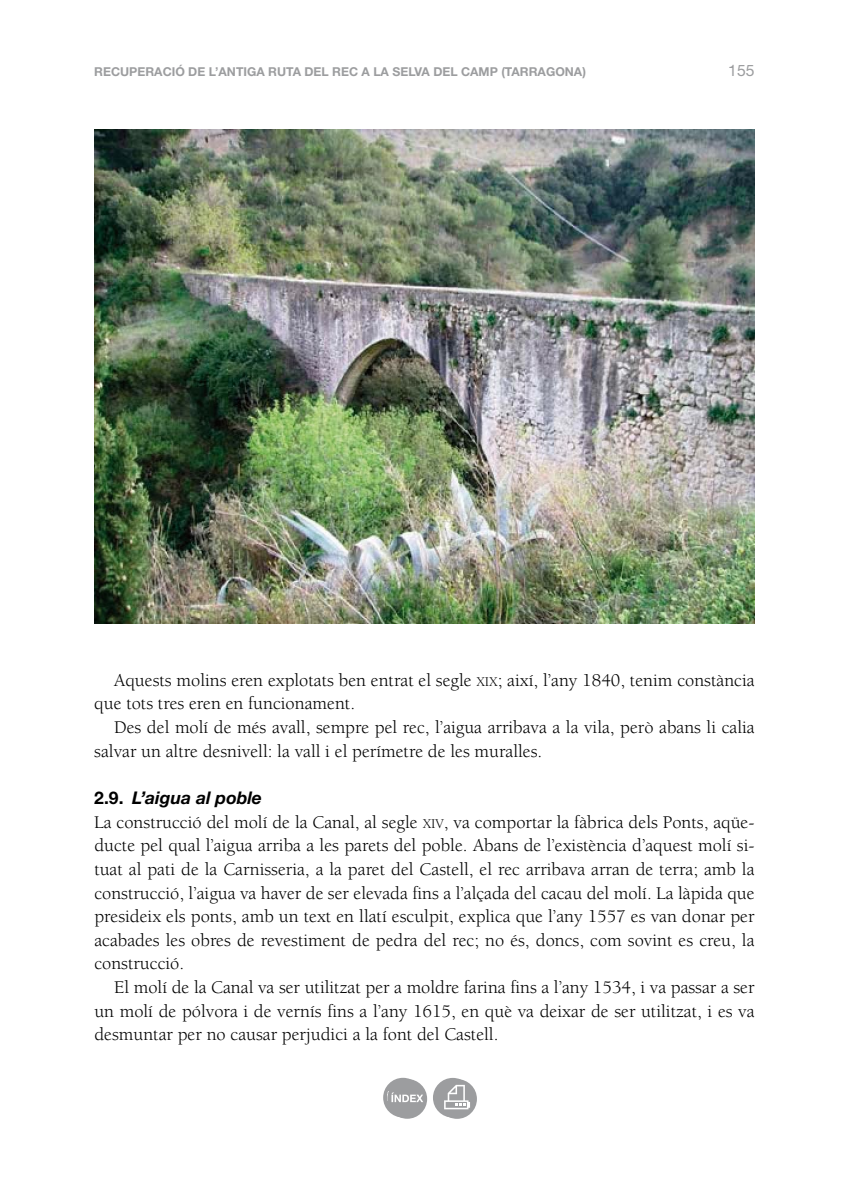
<style>
.page{position:relative;width:844px;height:1191px;background:#fff}
.page>*{position:absolute;margin:0;border:0;box-sizing:border-box;transform-origin:0 0}
.t1{font:18.38px/23.6px "Berkeley";color:#000}
.t2{font:italic 700 17.5px "Helvetica Neue";color:#000}
.t3{font:15.75px "Helvetica Neue";color:#9c9d9f}
.t4{font:700 12.25px "Helvetica Neue";color:#9c9d9f}
.s1{font-size:13.83px}
.s2{font-style:normal}
</style>
<div class="page">
<svg style="left:383px;top:1077px;width:40px;height:40px"></svg>
<svg style="left:433px;top:1077px;width:39px;height:40px"></svg>
<div style="left:387px;top:1079px;width:40px;height:39px;background:#9c9d9f;border-radius:50%"></div>
<svg style="left:387px;top:1091px;width:36px;height:11px"></svg>
<div style="left:437px;top:1079px;width:40px;height:39px;background:#9c9d9f;border-radius:50%"></div>
<svg style="left:439px;top:1083px;width:31px;height:26px"></svg>
<img style="left:94px;top:129px;width:660px;height:494px">
<p class="t4" style="left:94px;top:64px;width:27px">RECUP</p>
<p class="t4" style="left:137px;top:64px;width:17px">ERACIÓ</p>
<p class="t4" style="left:188px;top:64px;width:228px">DE L’ANTIGA RUTA DEL REC A LA SELVA</p>
<p class="t4" style="left:433px;top:64px;width:38px">DEL CAMP</p>
<p class="t4" style="left:501px;top:64px;width:20px">(TARRA</p>
<p class="t4" style="left:546px;top:64px;width:41px">GONA)</p>
<p class="t3" style="left:728px;top:61px;width:28px">155</p>
<p class="t1" style="left:94px;top:668px;width:661px;text-indent:20px">Aquests molins eren explotats ben entrat el segle <span class="s1">XIX</span>; així, l’any 1840, tenim constància que tots tres eren en funcionament.</p>
<p class="t1" style="left:94px;top:716px;width:661px;text-indent:20px">Des del molí de més avall, sempre pel rec, l’aigua arribava a la vila, però abans li calia salvar un altre desnivell: la vall i el perímetre de les muralles.</p>
<p class="t2" style="left:94px;top:787px;width:169px"><span class="s2">2.9.</span> L’aigua al poble</p>
<p class="t1" style="left:94px;top:810px;width:661px;text-align:justify">La construcció del molí de la Canal, al segle <span class="s1">XIV</span>, va comportar la fàbrica dels Ponts, aqüe&shy;ducte pel qual l’aigua arriba a les parets del poble. Abans de l’existència d’aquest molí si&shy;tuat al pati de la Carnisseria, a la paret del Castell, el rec arribava arran de terra; amb la construcció, l’aigua va haver de ser elevada fins a l’alçada del cacau del molí. La làpida que presideix els ponts, amb un text en llatí esculpit, explica que l’any 1557 es van donar per acabades les obres de revestiment de pedra del rec; no és, doncs, com sovint es creu, la construcció.</p>
<p class="t1" style="left:94px;top:976px;width:661px;text-align:justify;text-indent:20px">El molí de la Canal va ser utilitzat per a moldre farina fins a l’any 1534, i va passar a ser un molí de pólvora i de vernís fins a l’any 1615, en què va deixar de ser utilitzat, i es va desmuntar per no causar perjudici a la font del Castell.</p>
</div>
